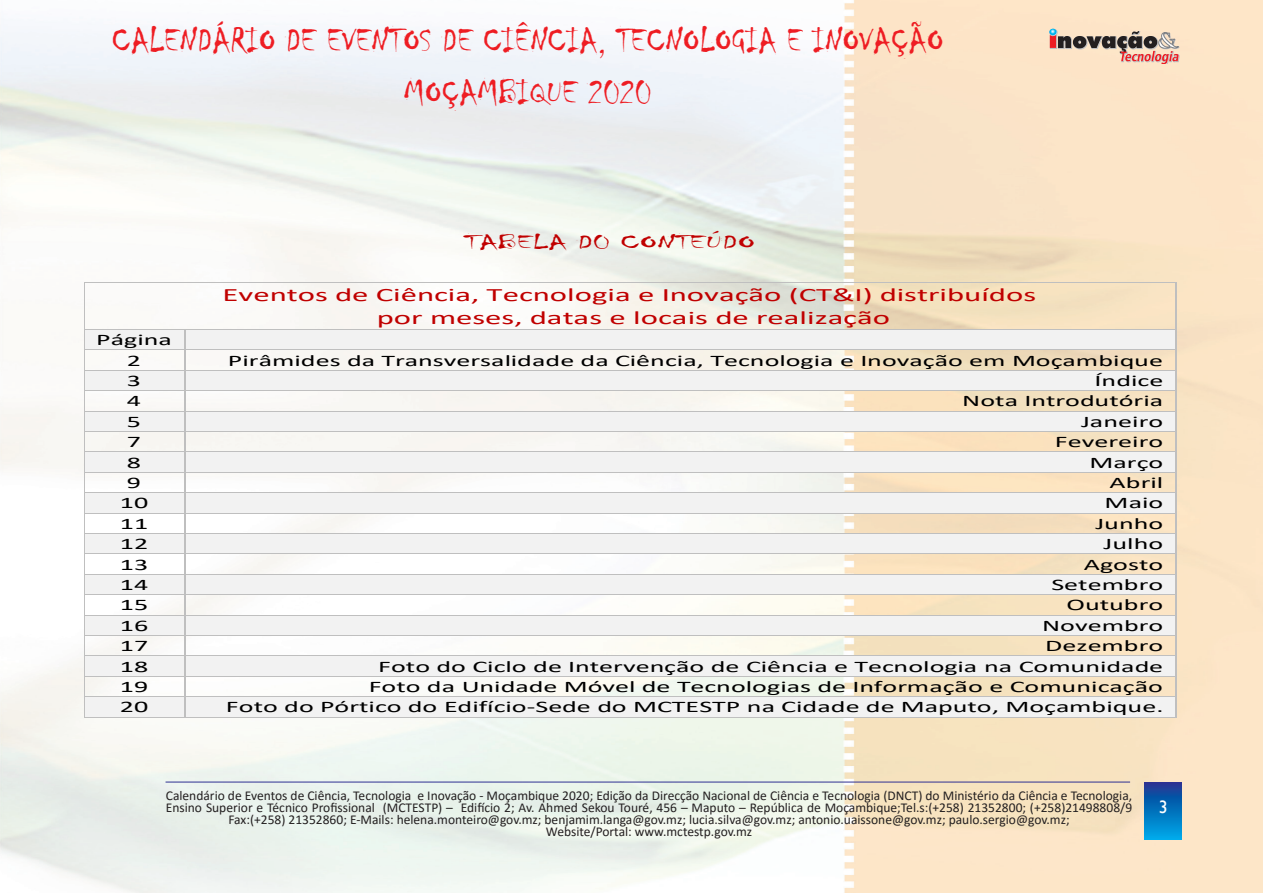
<style>
.page{position:relative;width:1263px;height:893px;background:#fff}
.page>*{position:absolute;margin:0;border:0;box-sizing:border-box;transform-origin:0 0}
.t1{font:36.3px/52.5px "Chiller";color:#ee1d23;text-align:center}
.t2{font:21.45px "Chiller";color:#c00000;scale:1.73 1}
.t3{font:18.9px/23.1px "Calibri";color:#c00000;text-align:center;scale:1.73 1}
.t4{font:18px "Gill Sans";color:#fff}
.t5{font:16.2px/20.5px "Calibri";color:#000;text-align:center;scale:1.73 1}
.t6{font:13.5px/12px "Calibri";color:#231f20;text-align:center}
</style>
<div class="page">
<img style="left:0;top:0;width:1263px;height:893px">
<svg style="left:1145px;top:782px;width:36px;height:58px;background:#0770bc"></svg>
<hr style="left:166px;top:782px;width:964px;height:1px;background:#2e3092">
<svg style="left:1049px;top:29px;width:130px;height:35px;background:#c5a999"></svg>
<hr style="left:85px;top:282px;width:1090px;height:1px;background:#bfbfbf">
<hr style="left:1175px;top:283px;width:1px;height:46px;background:#bfbfbf">
<div style="left:85px;top:330px;width:99px;height:19px;background:#f2f2f2"></div>
<div style="left:185px;top:330px;width:990px;height:19px;background:#f2f2f2"></div>
<hr style="left:85px;top:329px;width:99px;height:1px;background:#bfbfbf">
<hr style="left:185px;top:329px;width:990px;height:1px;background:#bfbfbf">
<hr style="left:85px;top:349px;width:99px;height:1px;background:#bfbfbf">
<hr style="left:185px;top:349px;width:990px;height:1px;background:#bfbfbf">
<div style="left:85px;top:371px;width:99px;height:19px;background:#f2f2f2"></div>
<div style="left:185px;top:371px;width:990px;height:19px;background:#f2f2f2"></div>
<hr style="left:85px;top:370px;width:99px;height:1px;background:#bfbfbf">
<hr style="left:185px;top:370px;width:990px;height:1px;background:#bfbfbf">
<hr style="left:85px;top:390px;width:99px;height:1px;background:#bfbfbf">
<hr style="left:185px;top:390px;width:990px;height:1px;background:#bfbfbf">
<div style="left:85px;top:411px;width:99px;height:20px;background:#f2f2f2"></div>
<div style="left:185px;top:411px;width:990px;height:20px;background:#f2f2f2"></div>
<hr style="left:85px;top:411px;width:99px;height:1px;background:#bfbfbf">
<hr style="left:185px;top:411px;width:990px;height:1px;background:#bfbfbf">
<hr style="left:85px;top:431px;width:99px;height:1px;background:#bfbfbf">
<hr style="left:185px;top:431px;width:990px;height:1px;background:#bfbfbf">
<div style="left:85px;top:452px;width:99px;height:20px;background:#f2f2f2"></div>
<div style="left:185px;top:452px;width:990px;height:20px;background:#f2f2f2"></div>
<hr style="left:85px;top:452px;width:99px;height:1px;background:#bfbfbf">
<hr style="left:185px;top:452px;width:990px;height:1px;background:#bfbfbf">
<hr style="left:85px;top:472px;width:99px;height:1px;background:#bfbfbf">
<hr style="left:185px;top:472px;width:990px;height:1px;background:#bfbfbf">
<div style="left:85px;top:493px;width:99px;height:20px;background:#f2f2f2"></div>
<div style="left:185px;top:493px;width:990px;height:20px;background:#f2f2f2"></div>
<hr style="left:85px;top:492px;width:99px;height:1px;background:#bfbfbf">
<hr style="left:185px;top:492px;width:990px;height:1px;background:#bfbfbf">
<hr style="left:85px;top:513px;width:99px;height:1px;background:#bfbfbf">
<hr style="left:185px;top:513px;width:990px;height:1px;background:#bfbfbf">
<div style="left:85px;top:534px;width:99px;height:20px;background:#f2f2f2"></div>
<div style="left:185px;top:534px;width:990px;height:20px;background:#f2f2f2"></div>
<hr style="left:85px;top:533px;width:99px;height:1px;background:#bfbfbf">
<hr style="left:185px;top:533px;width:990px;height:1px;background:#bfbfbf">
<hr style="left:85px;top:554px;width:99px;height:1px;background:#bfbfbf">
<hr style="left:185px;top:554px;width:990px;height:1px;background:#bfbfbf">
<div style="left:85px;top:575px;width:99px;height:19px;background:#f2f2f2"></div>
<div style="left:185px;top:575px;width:990px;height:19px;background:#f2f2f2"></div>
<hr style="left:85px;top:574px;width:99px;height:1px;background:#bfbfbf">
<hr style="left:185px;top:574px;width:990px;height:1px;background:#bfbfbf">
<hr style="left:85px;top:594px;width:99px;height:1px;background:#bfbfbf">
<hr style="left:185px;top:594px;width:990px;height:1px;background:#bfbfbf">
<div style="left:85px;top:615px;width:99px;height:20px;background:#f2f2f2"></div>
<div style="left:185px;top:615px;width:990px;height:20px;background:#f2f2f2"></div>
<hr style="left:85px;top:615px;width:99px;height:1px;background:#bfbfbf">
<hr style="left:185px;top:615px;width:990px;height:1px;background:#bfbfbf">
<hr style="left:85px;top:635px;width:99px;height:1px;background:#bfbfbf">
<hr style="left:185px;top:635px;width:990px;height:1px;background:#bfbfbf">
<div style="left:85px;top:656px;width:99px;height:20px;background:#f2f2f2"></div>
<div style="left:185px;top:656px;width:990px;height:20px;background:#f2f2f2"></div>
<hr style="left:85px;top:655px;width:99px;height:1px;background:#bfbfbf">
<hr style="left:185px;top:655px;width:990px;height:1px;background:#bfbfbf">
<hr style="left:85px;top:676px;width:99px;height:1px;background:#bfbfbf">
<hr style="left:185px;top:676px;width:990px;height:1px;background:#bfbfbf">
<div style="left:85px;top:697px;width:99px;height:20px;background:#f2f2f2"></div>
<div style="left:185px;top:697px;width:990px;height:20px;background:#f2f2f2"></div>
<hr style="left:85px;top:696px;width:99px;height:1px;background:#bfbfbf">
<hr style="left:185px;top:696px;width:990px;height:1px;background:#bfbfbf">
<hr style="left:85px;top:717px;width:99px;height:1px;background:#bfbfbf">
<svg style="left:184px;top:329px;width:1px;height:389px"></svg>
<hr style="left:185px;top:717px;width:990px;height:1px;background:#bfbfbf">
<svg style="left:1175px;top:329px;width:1px;height:389px"></svg>
<h1 class="t1" style="left:112px;top:16px;width:833px">CALENDÁRIO DE EVENTOS DE CIÊNCIA, TECNOLOGIA E INOVAÇÃO<br>MOÇAMBIQUE 2020</h1>
<p class="t5" style="left:96px;top:329px;width:45px">Página<br>2</p>
<p class="t2" style="left:465px;top:231px;width:170px">TABELA D0 CONTEÚDO</p>
<p class="t3" style="left:223px;top:283px;width:472px">Eventos de Ciência, Tecnologia e Inovação (CT&amp;I) distribuídos por meses, datas e locais de realização</p>
<p class="t5" style="left:228px;top:350px;width:542px">Pirâmides da Transversalidade da Ciência, Tecnologia e Inovação em Moçambique</p>
<p class="t5" style="left:127px;top:370px;width:10px">3</p>
<p class="t5" style="left:1094px;top:370px;width:41px">Índice</p>
<p class="t5" style="left:127px;top:390px;width:10px">4</p>
<p class="t5" style="left:962px;top:390px;width:118px">Nota Introdutória</p>
<p class="t5" style="left:127px;top:411px;width:10px">5</p>
<p class="t5" style="left:1081px;top:411px;width:49px">Janeiro</p>
<p class="t5" style="left:127px;top:431px;width:10px">7</p>
<p class="t5" style="left:1055px;top:431px;width:64px">Fevereiro</p>
<p class="t5" style="left:127px;top:451px;width:10px">8</p>
<p class="t5" style="left:1089px;top:451px;width:44px">Março</p>
<p class="t5" style="left:127px;top:472px;width:10px">9</p>
<p class="t5" style="left:1109px;top:472px;width:33px">Abril</p>
<p class="t5" style="left:120px;top:492px;width:18px">10</p>
<p class="t5" style="left:1104px;top:492px;width:35px">Maio</p>
<p class="t5" style="left:120px;top:513px;width:18px">11</p>
<p class="t5" style="left:1095px;top:513px;width:41px">Junho</p>
<p class="t5" style="left:120px;top:533px;width:18px">12</p>
<p class="t5" style="left:1103px;top:533px;width:36px">Julho</p>
<p class="t5" style="left:120px;top:553px;width:18px">13</p>
<p class="t5" style="left:1084px;top:553px;width:47px">Agosto</p>
<p class="t5" style="left:120px;top:574px;width:18px">14</p>
<p class="t5" style="left:1051px;top:574px;width:66px">Setembro</p>
<p class="t5" style="left:120px;top:594px;width:18px">15</p>
<p class="t5" style="left:1066px;top:594px;width:57px">Outubro</p>
<p class="t5" style="left:120px;top:615px;width:18px">16</p>
<p class="t5" style="left:1042px;top:615px;width:72px">Novembro</p>
<p class="t5" style="left:120px;top:635px;width:18px">17</p>
<p class="t5" style="left:1045px;top:635px;width:70px">Dezembro</p>
<p class="t5" style="left:120px;top:655px;width:18px">18</p>
<p class="t5" style="left:378px;top:655px;width:455px">Foto do Ciclo de Intervenção de Ciência e Tecnologia na Comunidade</p>
<p class="t5" style="left:120px;top:676px;width:18px">19</p>
<p class="t5" style="left:369px;top:676px;width:461px">Foto da Unidade Móvel de Tecnologias de Informação e Comunicação</p>
<p class="t5" style="left:120px;top:696px;width:18px">20</p>
<p class="t5" style="left:226px;top:696px;width:543px">Foto do Pórtico do Edifício-Sede do MCTESTP na Cidade de Maputo, Moçambique.</p>
<p class="t6" style="left:166px;top:789px;width:968px">Calendário de Eventos de Ciência, Tecnologia e Inovação - Moçambique 2020; Edição da Direcção Nacional de Ciência e Tecnologia (DNCT) do Ministério da Ciência e Tecnologia, Ensino Superior e Técnico Profissional (MCTESTP) – Edifício 2; Av. Ahmed Sekou Touré, 456 – Maputo – República de Moçambique;Tel.s:(+258) 21352800; (+258)21498808/9<br>Fax:(+258) 21352860; E-Mails: helena.monteiro@gov.mz; benjamim.langa@gov.mz; lucia.silva@gov.mz; antonio.uaissone@gov.mz; paulo.sergio@gov.mz;<br>Website/Portal: www.mctestp.gov.mz</p>
<h3 class="t4" style="left:1159px;top:796px;width:10px">3</h3>
</div>
